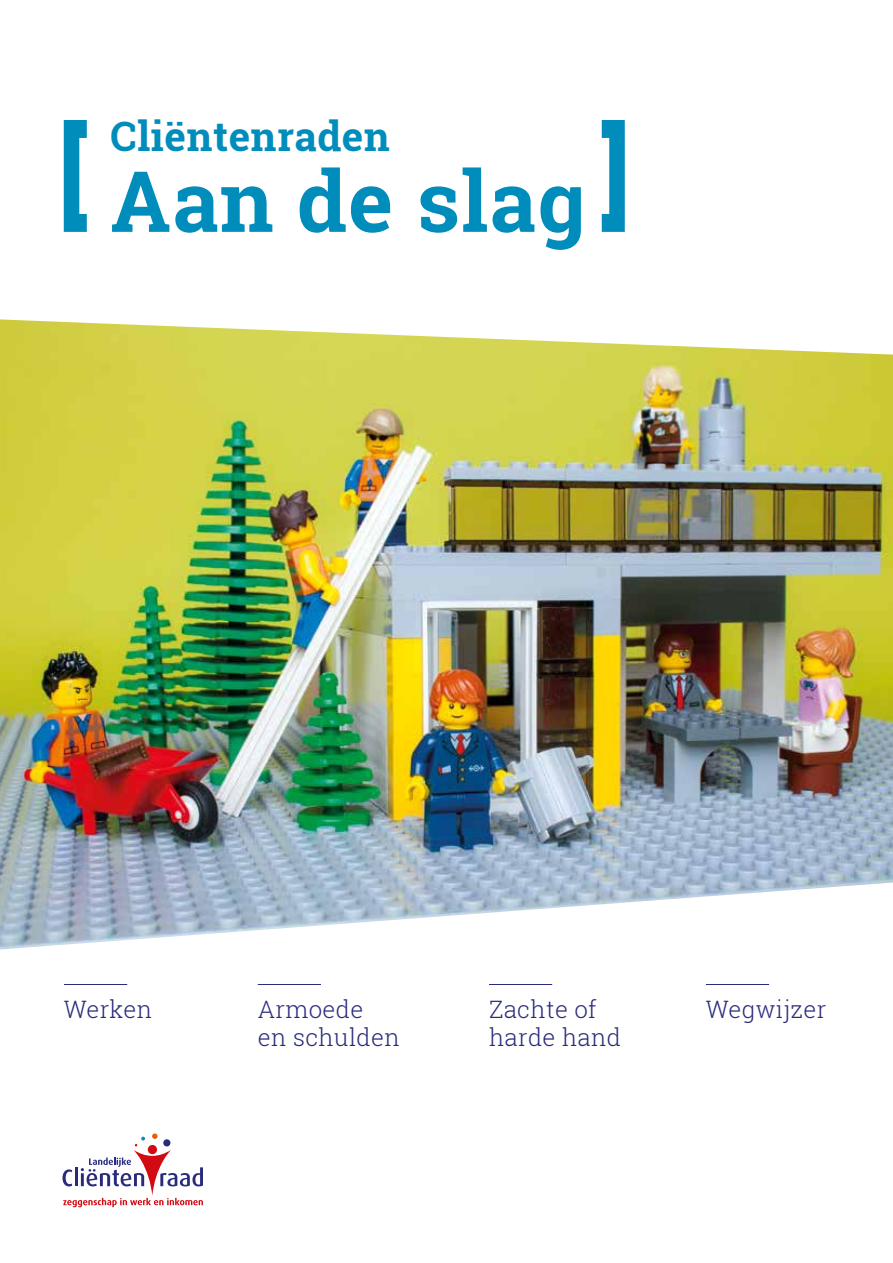
<style>
.page{position:relative;width:893px;height:1263px;background:#fff}
.page>*{position:absolute;margin:0;border:0;box-sizing:border-box;transform-origin:0 0}
.t1{font:700 84.45px "Roboto Slab";letter-spacing:.015em;color:#008dbb}
.t2{font:700 40.5px "Roboto Slab";letter-spacing:.015em;color:#008dbb}
.t3{font:300 24px/28.5px "Roboto Slab";letter-spacing:.015em;color:#2a2b7c}
</style>
<div class="page">
<img style="left:0;top:319px;width:893px;height:630px">
<hr style="left:706px;top:984px;width:63px;height:1px;background:#2a2b7c">
<hr style="left:489px;top:984px;width:63px;height:1px;background:#2a2b7c">
<hr style="left:64px;top:984px;width:63px;height:1px;background:#2a2b7c">
<hr style="left:258px;top:984px;width:63px;height:1px;background:#2a2b7c">
<svg style="left:602px;top:120px;width:23px;height:112px"></svg>
<svg style="left:64px;top:120px;width:23px;height:112px"></svg>
<svg style="left:63px;top:1133px;width:140px;height:74px"></svg>
<h2 class="t2" style="left:111px;top:108px;width:281px">Cliëntenraden</h2>
<h1 class="t1" style="left:110px;top:143px;width:477px">Aan de slag</h1>
<p class="t3" style="left:489px;top:994px;width:134px">Zachte of harde hand</p>
<p class="t3" style="left:64px;top:994px;width:90px">Werken</p>
<p class="t3" style="left:258px;top:994px;width:107px">Armoede</p>
<p class="t3" style="left:706px;top:994px;width:122px">Wegwijzer</p>
<p class="t3" style="left:258px;top:1023px;width:144px">en schulden</p>
</div>
